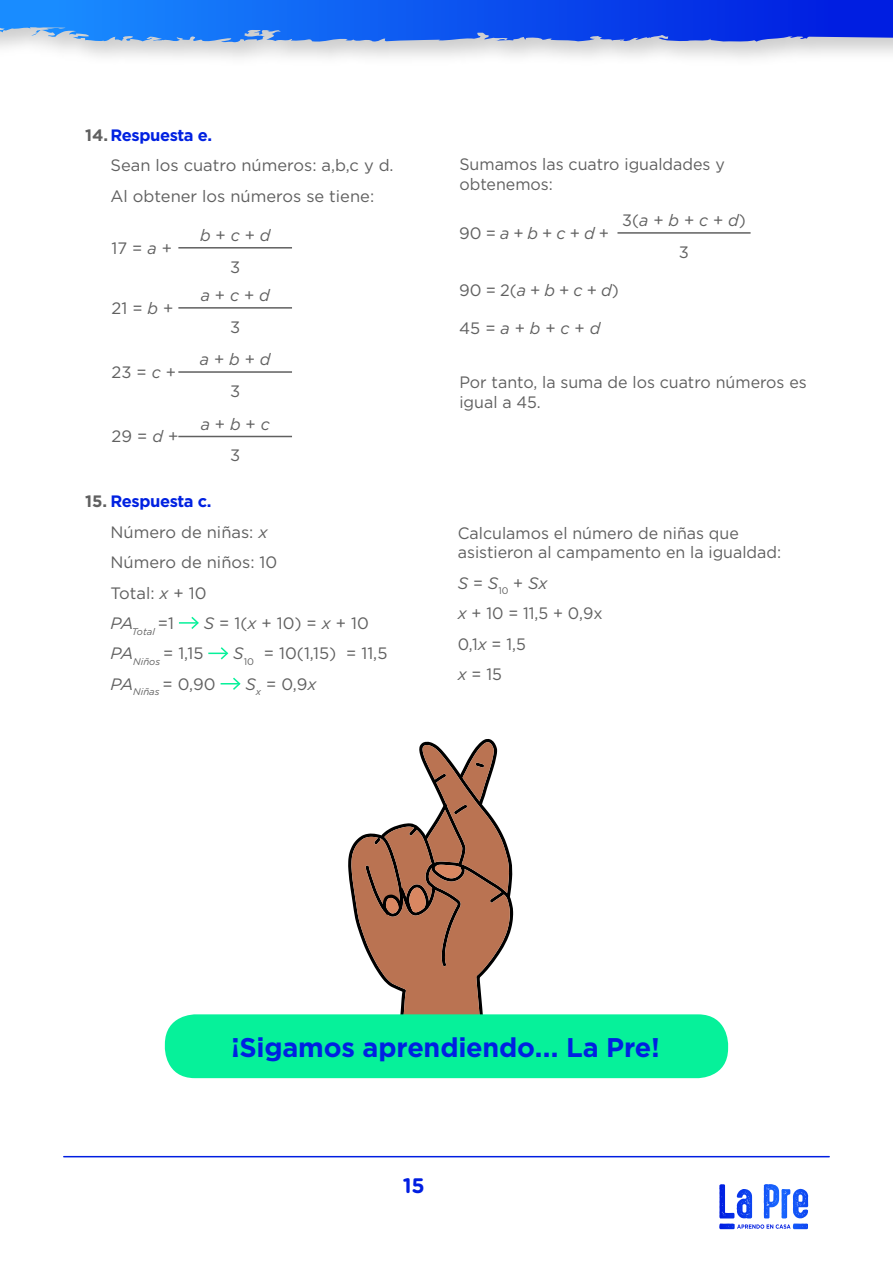
<style>
.page{position:relative;width:893px;height:1263px;background:#fff}
.page>*{position:absolute;margin:0;border:0;box-sizing:border-box;transform-origin:0 0}
.t1{font:700 27px "Gotham";letter-spacing:-.005em;color:#0021e1}
.t2{font:700 21px "Gotham Rounded";color:#001ee1}
.t3{font:16.5px/30.5px "Gotham";color:#606060}
.t4{font:italic 16.5px/31.7px "Gotham";color:#606060;text-align:center}
.t5{font:italic 9.6px "Gotham";color:#606060}
.s1{font-weight:700}
.s2{font-weight:700;color:#0021e1}
.s3{font-style:italic}
.s4{font-style:normal}
</style>
<div class="page">
<img style="left:0;top:0;width:893px;height:58px">
<svg style="left:0;top:0;width:373px;height:43px;background:#2d84f4"></svg>
<hr style="left:64px;top:1156px;width:765px;height:1px;background:#001ee1">
<svg style="left:737px;top:1224px;width:54px;height:5px"></svg>
<svg style="left:764px;top:1184px;width:15px;height:34px"></svg>
<svg style="left:179px;top:616px;width:20px;height:13px"></svg>
<svg style="left:208px;top:647px;width:21px;height:13px"></svg>
<svg style="left:221px;top:677px;width:20px;height:13px"></svg>
<hr style="left:178px;top:247px;width:114px;height:2px;background:#606060">
<hr style="left:617px;top:232px;width:134px;height:2px;background:#606060">
<hr style="left:178px;top:307px;width:114px;height:2px;background:#606060">
<hr style="left:178px;top:371px;width:114px;height:2px;background:#606060">
<hr style="left:178px;top:436px;width:114px;height:1px;background:#606060">
<svg style="left:348px;top:739px;width:165px;height:275px"></svg>
<div style="left:165px;top:1014px;width:563px;height:64px;background:#06f19a;border-radius:30px"></div>
<p class="t3" style="left:111px;top:119px;width:285px;text-indent:-26px"><span class="s1">14.</span> <span class="s2">Respuesta e.<br></span>Sean los cuatro números: a,b,c y d.<br>Al obtener los números se tiene:</p>
<p class="t3" style="left:459px;top:154px;width:267px;line-height:19.8px">Sumamos las cuatro igualdades y obtenemos:</p>
<p class="t3" style="left:112px;top:232px;width:62px">17 = <span class="s3">a</span> +</p>
<p class="t3" style="left:112px;top:292px;width:63px">21 = <span class="s3">b</span> +</p>
<p class="t3" style="left:112px;top:357px;width:66px">23 = <span class="s3">c</span> +</p>
<p class="t3" style="left:112px;top:421px;width:68px">29 = <span class="s3">d</span> +</p>
<p class="t4" style="left:200px;top:219px;width:72px">b <span class="s4">+</span> c <span class="s4">+</span> d<br><span class="s4">3</span></p>
<p class="t3" style="left:459px;top:217px;width:151px">90 = <span class="s3">a</span> + <span class="s3">b</span> + <span class="s3">c</span> + <span class="s3">d</span> +</p>
<p class="t3" style="left:622px;top:204px;width:125px;line-height:31.7px;text-align:center">3(<span class="s3">a</span> + <span class="s3">b</span> + <span class="s3">c</span> + <span class="s3">d</span>)<br>3</p>
<p class="t4" style="left:201px;top:279px;width:71px">a <span class="s4">+</span> c <span class="s4">+</span> d<br><span class="s4">3</span></p>
<p class="t4" style="left:200px;top:343px;width:72px">a <span class="s4">+</span> b <span class="s4">+</span> d<br><span class="s4">3</span></p>
<p class="t4" style="left:201px;top:408px;width:71px">a <span class="s4">+</span> b <span class="s4">+</span> c<br><span class="s4">3</span></p>
<p class="t3" style="left:459px;top:275px;width:161px">90 = 2(<span class="s3">a</span> + <span class="s3">b</span> + <span class="s3">c</span> + <span class="s3">d</span>)</p>
<p class="t3" style="left:459px;top:313px;width:143px">45 = <span class="s3">a</span> + <span class="s3">b</span> + <span class="s3">c</span> + <span class="s3">d</span></p>
<p class="t3" style="left:459px;top:372px;width:349px;line-height:19.8px">Por tanto, la suma de los cuatro números es igual a 45.</p>
<p class="t3" style="left:111px;top:486px;width:168px;text-indent:-26px"><span class="s1">15.</span> <span class="s2">Respuesta c.<br></span>Número de niñas: <span class="s3">x<br></span>Número de niños: 10<br>Total: <span class="s3">x</span> + 10</p>
<p class="t5" style="left:111px;top:625px;width:65px"><sup>PA</sup>Total <sup>=1</sup></p>
<p class="t3" style="left:204px;top:608px;width:167px"><span class="s3">S</span> = 1(<span class="s3">x</span> + 10) = <span class="s3">x</span> + 10</p>
<p class="t5" style="left:111px;top:655px;width:94px"><sup>PA</sup>Niños <sup>=</sup> <sup>1,15</sup></p>
<p class="t3" style="left:233px;top:638px;width:156px"><span class="s3">S</span><sub>10</sub> = 10(1,15) = 11,5</p>
<p class="t5" style="left:111px;top:686px;width:107px"><sup>PA</sup>Niñas <sup>=</sup> <sup>0,90</sup></p>
<p class="t3" style="left:245px;top:668px;width:73px"><span class="s3">S</span><sub>x</sub> = 0,9<span class="s3">x</span></p>
<p class="t3" style="left:458px;top:522px;width:325px;line-height:19.8px">Calculamos el número de niñas que asistieron al campamento en la igualdad:</p>
<p class="t3" style="left:458px;top:567px;width:146px"><span class="s3">S</span> = <span class="s3">S</span><sub>10</sub> + <span class="s3">Sx<br>x</span> + 10 = 11,5 + 0,9x<br>0,1<span class="s3">x</span> = 1,5<br><span class="s3">x</span> = 15</p>
<h1 class="t1" style="left:231px;top:1029px;width:430px">¡Sigamos aprendiendo... La Pre!</h1>
<p class="t2" style="left:403px;top:1170px;width:24px">15</p>
</div>
